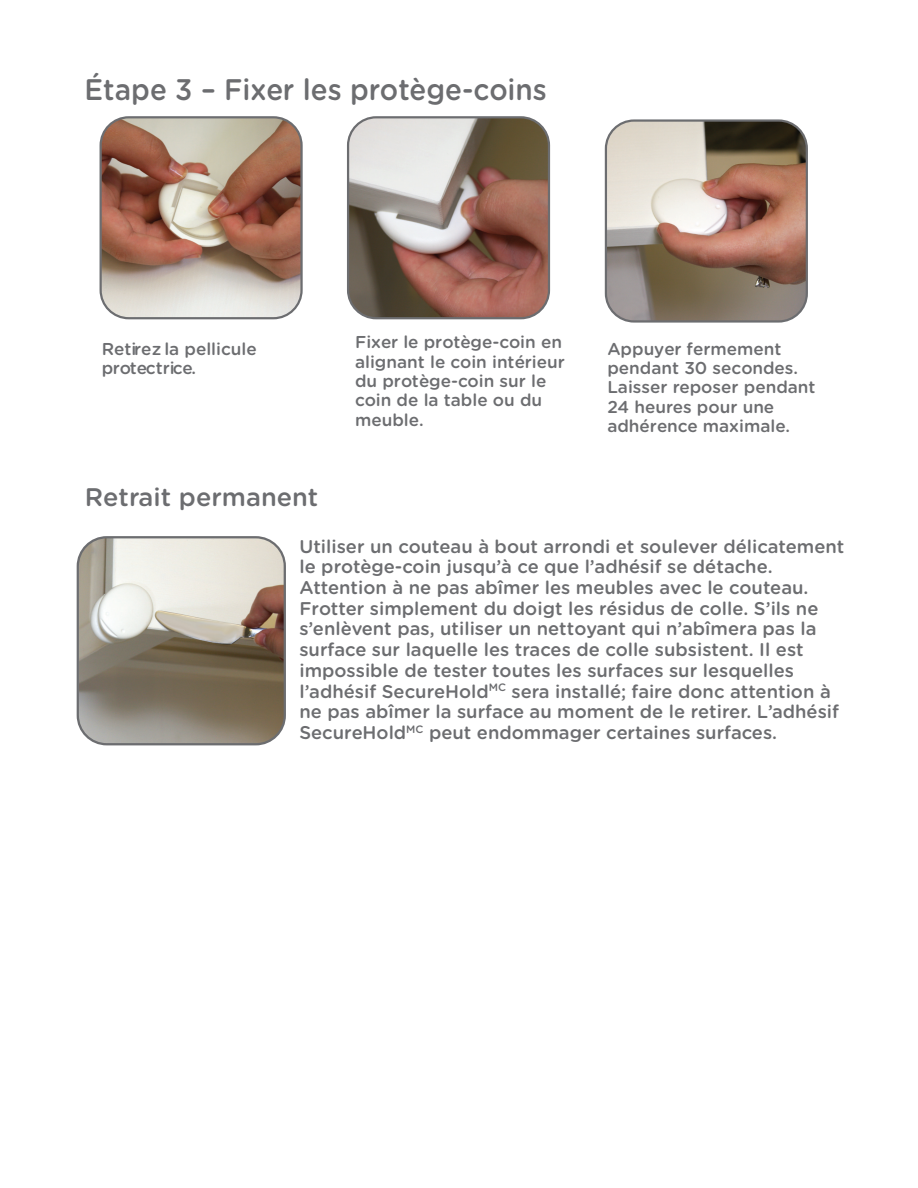
<style>
.page{position:relative;width:918px;height:1188px;background:#fff}
.page>*{position:absolute;margin:0;border:0;box-sizing:border-box;transform-origin:0 0}
.t1{font:500 29.7px "Gotham Rounded";color:#6c6d70;scale:.94 1}
.t2{font:500 25.5px "Gotham Rounded";color:#6c6d70}
.t3{font:500 18.45px/20.7px "Gotham Rounded";color:#6c6d70}
.t4{font:500 17.25px/19.4px "Gotham Rounded";color:#6c6d70}
</style>
<div class="page">
<img style="left:101px;top:119px;width:199px;height:199px">
<div style="left:100px;top:116px;width:203px;height:203px;border:2px solid #6c6d70;border-radius:28px"></div>
<img style="left:607px;top:122px;width:198px;height:198px">
<div style="left:605px;top:119px;width:203px;height:204px;border:2px solid #6c6d70;border-radius:28px"></div>
<img style="left:348px;top:119px;width:201px;height:199px">
<div style="left:347px;top:116px;width:203px;height:203px;border:2px solid #6c6d70;border-radius:28px"></div>
<img style="left:79px;top:539px;width:206px;height:205px">
<div style="left:77px;top:536px;width:209px;height:209px;border:2px solid #6c6d70;border-radius:29px"></div>
<h1 class="t1" style="left:85px;top:68px;width:493px">Étape 3 – Fixer les protège-coins</h1>
<p class="t4" style="left:102px;top:338px;width:157px">Retirez la pellicule protectrice.</p>
<p class="t4" style="left:355px;top:332px;width:211px">Fixer le protège-coin en alignant le coin intérieur du protège-coin sur le coin de la table ou du meuble.</p>
<p class="t4" style="left:607px;top:338px;width:210px">Appuyer fermement pendant 30 secondes.<br>Laisser reposer pendant<br>24 heures pour une adhérence maximale.</p>
<h2 class="t2" style="left:85px;top:479px;width:235px">Retrait permanent</h2>
<p class="t3" style="left:299px;top:535px;width:547px">Utiliser un couteau à bout arrondi et soulever délicatement le protège-coin jusqu’à ce que l’adhésif se détache.<br>Attention à ne pas abîmer les meubles avec le couteau.<br>Frotter simplement du doigt les résidus de colle. S’ils ne s’enlèvent pas, utiliser un nettoyant qui n’abîmera pas la surface sur laquelle les traces de colle subsistent. Il est impossible de tester toutes les surfaces sur lesquelles l’adhésif SecureHold<sup>MC</sup> sera installé; faire donc attention à ne pas abîmer la surface au moment de le retirer. L’adhésif SecureHold<sup>MC</sup> peut endommager certaines surfaces.</p>
</div>
